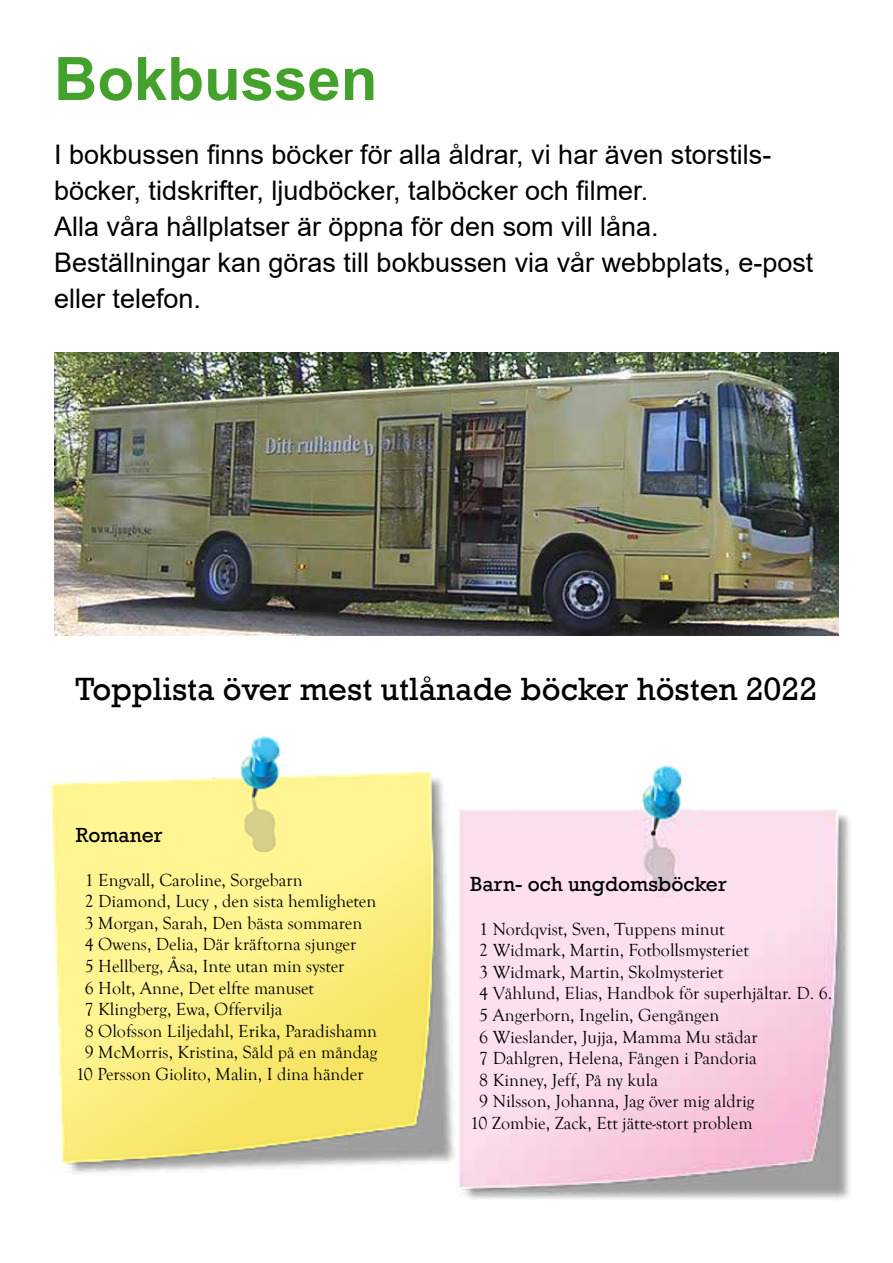
<style>
.page{position:relative;width:893px;height:1263px;background:#fff}
.page>*{position:absolute;margin:0;border:0;box-sizing:border-box;transform-origin:0 0}
.t1{font:700 60px "Arial";color:#44a12b}
.t2{font:33px "Rockwell";color:#000}
.t3{font:27px/36px "Arial";color:#000}
.t4{font:21px "Rockwell";color:#000}
.t5{font:18px "Goudy Old Style T";color:#000}
</style>
<div class="page">
<img style="left:460px;top:765px;width:390px;height:435px">
<img style="left:50px;top:732px;width:439px;height:454px">
<img style="left:54px;top:353px;width:785px;height:283px">
<h1 class="t1" style="left:54px;top:37px;width:325px">Bokbussen</h1>
<p class="t3" style="left:54px;top:137px;width:761px">I bokbussen finns böcker för alla åldrar, vi har även storstils&shy;böcker, tidskrifter, ljudböcker, talböcker och filmer.<br>Alla våra hållplatser är öppna för den som vill låna.<br>Beställningar kan göras till bokbussen via vår webbplats, e-post eller telefon.</p>
<h2 class="t2" style="left:76px;top:670px;width:743px">Topplista över mest utlånade böcker hösten 2022</h2>
<p class="t4" style="left:76px;top:823px;width:88px">Romaner</p>
<p class="t5" style="left:85px;top:870px;width:219px">1 Engvall, Caroline, Sorgebarn</p>
<p class="t5" style="left:85px;top:891px;width:293px">2 Diamond, Lucy , den sista hemligheten</p>
<p class="t5" style="left:85px;top:913px;width:279px">3 Morgan, Sarah, Den bästa sommaren</p>
<p class="t5" style="left:85px;top:935px;width:273px">4 Owens, Delia, Där kräftorna sjunger</p>
<p class="t5" style="left:85px;top:956px;width:261px">5 Hellberg, Åsa, Inte utan min syster</p>
<p class="t5" style="left:85px;top:978px;width:231px">6 Holt, Anne, Det elfte manuset</p>
<p class="t5" style="left:85px;top:999px;width:199px">7 Klingberg, Ewa, Offervilja</p>
<p class="t5" style="left:85px;top:1021px;width:294px">8 Olofsson Liljedahl, Erika, Paradishamn</p>
<p class="t5" style="left:85px;top:1043px;width:294px">9 McMorris, Kristina, Såld på en måndag</p>
<p class="t5" style="left:76px;top:1064px;width:289px">10 Persson Giolito, Malin, I dina händer</p>
<p class="t4" style="left:470px;top:872px;width:258px">Barn- och ungdomsböcker</p>
<p class="t5" style="left:479px;top:919px;width:247px">1 Nordqvist, Sven, Tuppens minut</p>
<p class="t5" style="left:479px;top:940px;width:271px">2 Widmark, Martin, Fotbollsmysteriet</p>
<p class="t5" style="left:479px;top:962px;width:245px">3 Widmark, Martin, Skolmysteriet</p>
<p class="t5" style="left:479px;top:984px;width:354px">4 Våhlund, Elias, Handbok för superhjältar. D. 6.</p>
<p class="t5" style="left:479px;top:1005px;width:241px">5 Angerborn, Ingelin, Gengången</p>
<p class="t5" style="left:479px;top:1027px;width:280px">6 Wieslander, Jujja, Mamma Mu städar</p>
<p class="t5" style="left:479px;top:1048px;width:279px">7 Dahlgren, Helena, Fången i Pandoria</p>
<p class="t5" style="left:479px;top:1070px;width:180px">8 Kinney, Jeff, På ny kula</p>
<p class="t5" style="left:479px;top:1092px;width:277px">9 Nilsson, Johanna, Jag över mig aldrig</p>
<p class="t5" style="left:470px;top:1113px;width:284px">10 Zombie, Zack, Ett jätte-stort problem</p>
</div>
